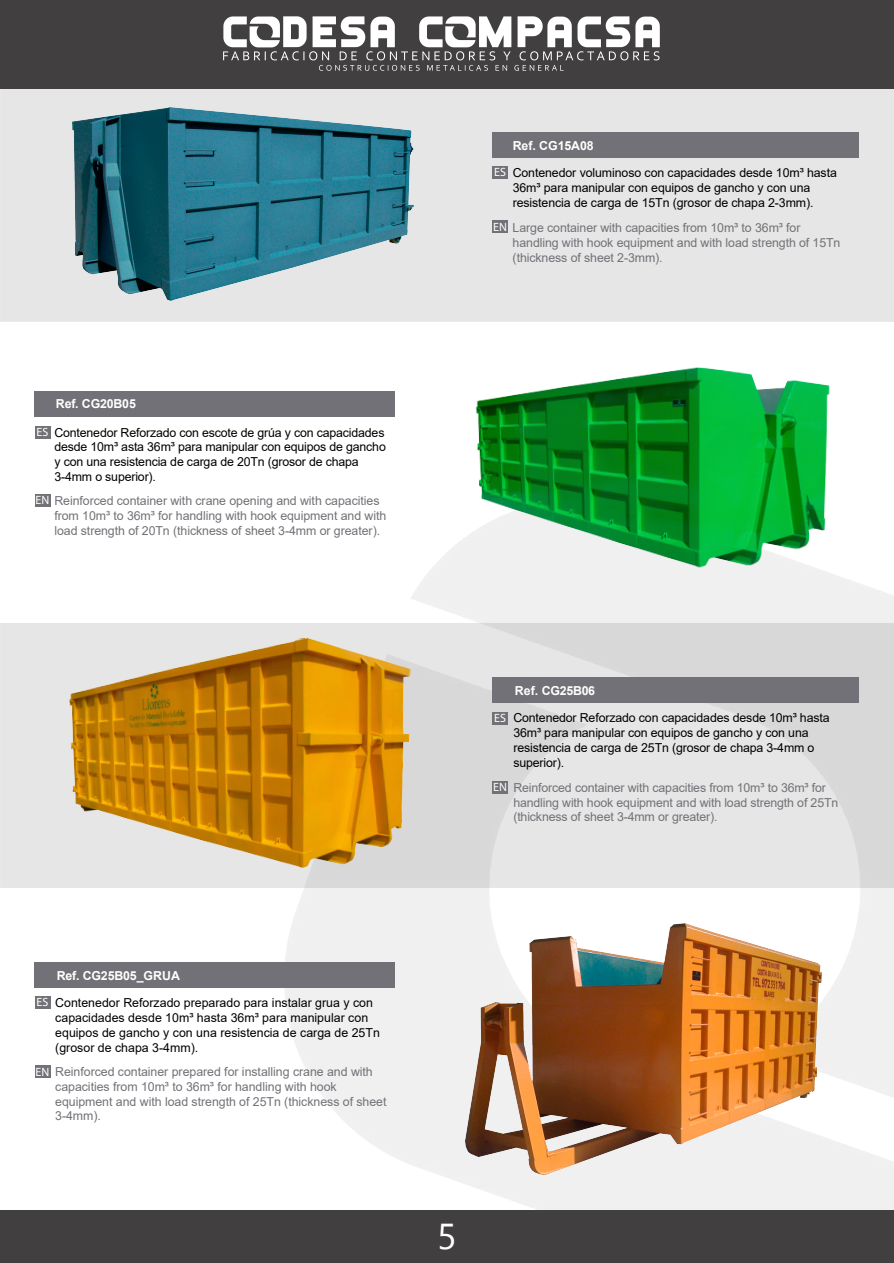
<style>
.page{position:relative;width:894px;height:1263px;background:#fff}
.page>*{position:absolute;margin:0;border:0;box-sizing:border-box;transform-origin:0 0}
.t1{font:36px "Nirmala UI";color:#fff}
.t2{font:12.3px/14.9px "Arial";letter-spacing:-.01em;color:#000}
.t3{font:12.3px/14.9px "Arial";letter-spacing:-.005em;color:#727177}
.t4{font:700 12.3px "Arial";letter-spacing:-.015em;color:#fff}
.t5{font:12px "Myriad Pro";color:#fff}
.s1{font-family:"Myriad Pro";font-size:12px;color:#fff}
</style>
<div class="page">
<img style="left:229px;top:535px;width:665px;height:675px">
<div style="left:0;top:89px;width:894px;height:233px;background:#e6e6e6"></div>
<svg style="left:0;top:623px;width:894px;height:265px;background:#e0e0e0"></svg>
<div style="left:492px;top:133px;width:367px;height:25px;background:#727177"></div>
<div style="left:35px;top:392px;width:360px;height:25px;background:#727177"></div>
<div style="left:492px;top:678px;width:367px;height:25px;background:#727177"></div>
<div style="left:35px;top:962px;width:360px;height:25px;background:#727177"></div>
<div style="left:492px;top:221px;width:16px;height:12px;background:#727177"></div>
<div style="left:492px;top:166px;width:16px;height:12px;background:#727177"></div>
<div style="left:35px;top:494px;width:15px;height:12px;background:#727177"></div>
<div style="left:35px;top:426px;width:15px;height:12px;background:#727177"></div>
<div style="left:492px;top:781px;width:16px;height:12px;background:#727177"></div>
<div style="left:492px;top:712px;width:16px;height:12px;background:#727177"></div>
<div style="left:35px;top:1066px;width:15px;height:12px;background:#727177"></div>
<div style="left:35px;top:996px;width:15px;height:12px;background:#727177"></div>
<img style="left:72px;top:107px;width:341px;height:193px">
<img style="left:67px;top:634px;width:351px;height:243px">
<img style="left:466px;top:924px;width:356px;height:250px">
<div style="left:0;top:1210px;width:894px;height:53px;background:#423f40"></div>
<div style="left:0;top:0;width:894px;height:89px;background:#423f40"></div>
<img style="left:223px;top:16px;width:437px;height:55px">
<img style="left:469px;top:367px;width:366px;height:208px">
<p class="t4" style="left:56px;top:395px;width:81px">Ref. CG20B05</p>
<p class="t2" style="left:54px;top:425px;width:333px">Contenedor Reforzado con escote de grúa y con capacidades desde 10m³ asta 36m³ para manipular con equipos de gancho y con una resistencia de carga de 20Tn (grosor de chapa 3-4mm o superior).</p>
<p class="t3" style="left:54px;top:493px;width:334px;text-indent:-19px"><span class="s1">EN</span> Reinforced container with crane opening and with capacities from 10m³ to 36m³ for handling with hook equipment and with load strength of 20Tn (thickness of sheet 3-4mm or greater).</p>
<p class="t5" style="left:37px;top:425px;width:13px">ES</p>
<p class="t4" style="left:513px;top:137px;width:83px">Ref. CG15A08</p>
<p class="t2" style="left:513px;top:165px;width:326px">Contenedor voluminoso con capacidades desde 10m³ hasta<br>36m³ para manipular con equipos de gancho y con una resistencia de carga de 15Tn (grosor de chapa 2-3mm).</p>
<p class="t3" style="left:513px;top:220px;width:329px">Large container with capacities from 10m³ to 36m³ for handling with hook equipment and with load strength of 15Tn (thickness of sheet 2-3mm).</p>
<p class="t5" style="left:494px;top:165px;width:13px">ES</p>
<p class="t5" style="left:493px;top:219px;width:15px">EN</p>
<p class="t4" style="left:515px;top:682px;width:82px">Ref. CG25B06</p>
<p class="t2" style="left:513px;top:710px;width:318px">Contenedor Reforzado con capacidades desde 10m³ hasta 36m³ para manipular con equipos de gancho y con una resistencia de carga de 25Tn (grosor de chapa 3-4mm o superior).</p>
<p class="t3" style="left:513px;top:780px;width:327px">Reinforced container with capacities from 10m³ to 36m³ for handling with hook equipment and with load strength of 25Tn (thickness of sheet 3-4mm or greater).</p>
<p class="t5" style="left:494px;top:711px;width:13px">ES</p>
<p class="t5" style="left:493px;top:780px;width:15px">EN</p>
<p class="t4" style="left:57px;top:967px;width:125px">Ref. CG25B05_GRUA</p>
<p class="t2" style="left:55px;top:995px;width:326px">Contenedor Reforzado preparado para instalar grua y con capacidades desde 10m³ hasta 36m³ para manipular con equipos de gancho y con una resistencia de carga de 25Tn (grosor de chapa 3-4mm).</p>
<p class="t3" style="left:55px;top:1064px;width:333px">Reinforced container prepared for installing crane and with capacities from 10m³ to 36m³ for handling with hook equipment and with load strength of 25Tn (thickness of sheet 3-4mm).</p>
<p class="t5" style="left:37px;top:995px;width:13px">ES</p>
<p class="t5" style="left:36px;top:1064px;width:15px">EN</p>
<h1 class="t1" style="left:437px;top:1207px;width:21px">5</h1>
</div>
